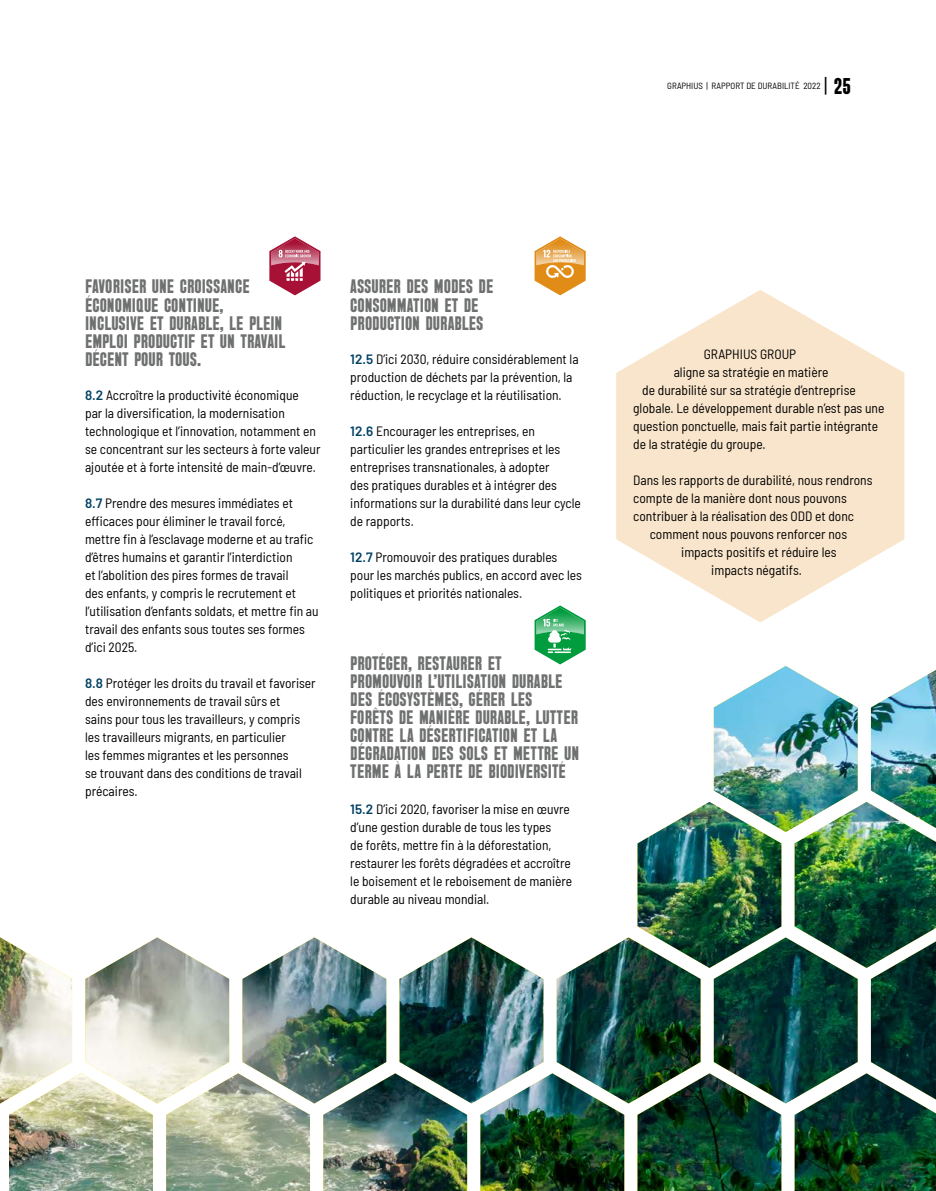
<style>
.page{position:relative;width:936px;height:1191px;background:#fff}
.page>*{position:absolute;margin:0;border:0;box-sizing:border-box;transform-origin:0 0}
.t1{font:21px "Tabloid Press JNL";color:#000}
.t2{font:18px/18px "Tabloid Press JNL";color:#6f7070}
.t3{font:semi-condensed 13.5px/18px "Barlow";color:#000}
.t4{font:semi-condensed 9px "Barlow";color:#000}
.s1{font-family:"Barlow";font-stretch:semi-condensed}
.s2{font-weight:600;font-stretch:normal;color:#004164}
</style>
<div class="page">
<svg style="left:616px;top:290px;width:288px;height:332px;fill:#f9e5cb"></svg>
<svg style="left:269px;top:236px;width:51px;height:59px"></svg>
<svg style="left:534px;top:236px;width:51px;height:59px"></svg>
<svg style="left:534px;top:605px;width:51px;height:59px"></svg>
<img style="left:0;top:666px;width:935px;height:525px">
<p class="t4" style="left:667px;top:79px;width:155px">GRAPHIUS | RAPPORT DE DURABILITÉ 2022</p>
<h1 class="t1" style="left:824px;top:74px;width:28px"><span class="s1">|</span> 25</h1>
<h2 class="t2" style="left:85px;top:277px;width:202px">FAVORISER UNE CROISSANCE<br>ÉCONOMIQUE CONTINUE,<br>INCLUSIVE ET DURABLE, LE PLEIN<br>EMPLOI PRODUCTIF ET UN TRAVAIL<br>DÉCENT POUR TOUS.</h2>
<p class="t3" style="left:85px;top:385px;width:237px"><span class="s2">8.2</span> Accroître la productivité économique<br>par la diversification, la modernisation technologique et l’innovation, notamment en se concentrant sur les secteurs à forte valeur ajoutée et à forte intensité de main-d’œuvre.</p>
<p class="t3" style="left:85px;top:493px;width:235px"><span class="s2">8.7</span> Prendre des mesures immédiates et efficaces pour éliminer le travail forcé, mettre fin à l’esclavage moderne et au trafic d’êtres humains et garantir l’interdiction<br>et l’abolition des pires formes de travail<br>des enfants, y compris le recrutement et l’utilisation d’enfants soldats, et mettre fin au travail des enfants sous toutes ses formes d’ici 2025.</p>
<p class="t3" style="left:85px;top:673px;width:232px"><span class="s2">8.8</span> Protéger les droits du travail et favoriser des environnements de travail sûrs et<br>sains pour tous les travailleurs, y compris les travailleurs migrants, en particulier<br>les femmes migrantes et les personnes<br>se trouvant dans des conditions de travail précaires.</p>
<h2 class="t2" style="left:350px;top:277px;width:145px">ASSURER DES MODES DE<br>CONSOMMATION ET DE<br>PRODUCTION DURABLES</h2>
<p class="t3" style="left:350px;top:349px;width:230px"><span class="s2">12.5</span> D’ici 2030, réduire considérablement la production de déchets par la prévention, la réduction, le recyclage et la réutilisation.</p>
<p class="t3" style="left:350px;top:421px;width:232px"><span class="s2">12.6</span> Encourager les entreprises, en particulier les grandes entreprises et les entreprises transnationales, à adopter<br>des pratiques durables et à intégrer des informations sur la durabilité dans leur cycle de rapports.</p>
<p class="t3" style="left:350px;top:547px;width:233px"><span class="s2">12.7</span> Promouvoir des pratiques durables pour les marchés publics, en accord avec les politiques et priorités nationales.</p>
<h2 class="t2" style="left:350px;top:654px;width:230px">PROTÉGER, RESTAURER ET<br>PROMOUVOIR L’UTILISATION DURABLE<br>DES ÉCOSYSTÈMES, GÉRER LES<br>FORÊTS DE MANIÈRE DURABLE, LUTTER<br>CONTRE LA DÉSERTIFICATION ET LA<br>DÉGRADATION DES SOLS ET METTRE UN<br>TERME À LA PERTE DE BIODIVERSITÉ</h2>
<p class="t3" style="left:350px;top:799px;width:223px"><span class="s2">15.2</span> D’ici 2020, favoriser la mise en œuvre d’une gestion durable de tous les types<br>de forêts, mettre fin à la déforestation, restaurer les forêts dégradées et accroître le boisement et le reboisement de manière durable au niveau mondial.</p>
<p class="t3" style="left:703px;top:344px;width:94px">GRAPHIUS GROUP</p>
<p class="t3" style="left:673px;top:362px;width:156px">aligne sa stratégie en matière</p>
<p class="t3" style="left:642px;top:380px;width:215px">de durabilité sur sa stratégie d’entreprise</p>
<p class="t3" style="left:633px;top:398px;width:252px">globale. Le développement durable n’est pas une</p>
<p class="t3" style="left:633px;top:416px;width:246px">question ponctuelle, mais fait partie intégrante</p>
<p class="t3" style="left:633px;top:434px;width:134px">de la stratégie du groupe.</p>
<p class="t3" style="left:633px;top:470px;width:241px">Dans les rapports de durabilité, nous rendrons</p>
<p class="t3" style="left:633px;top:488px;width:215px">compte de la manière dont nous pouvons</p>
<p class="t3" style="left:633px;top:506px;width:222px">contribuer à la réalisation des ODD et donc</p>
<p class="t3" style="left:649px;top:524px;width:199px">comment nous pouvons renforcer nos</p>
<p class="t3" style="left:681px;top:542px;width:157px">impacts positifs et réduire les</p>
<p class="t3" style="left:711px;top:560px;width:92px">impacts négatifs.</p>
</div>
